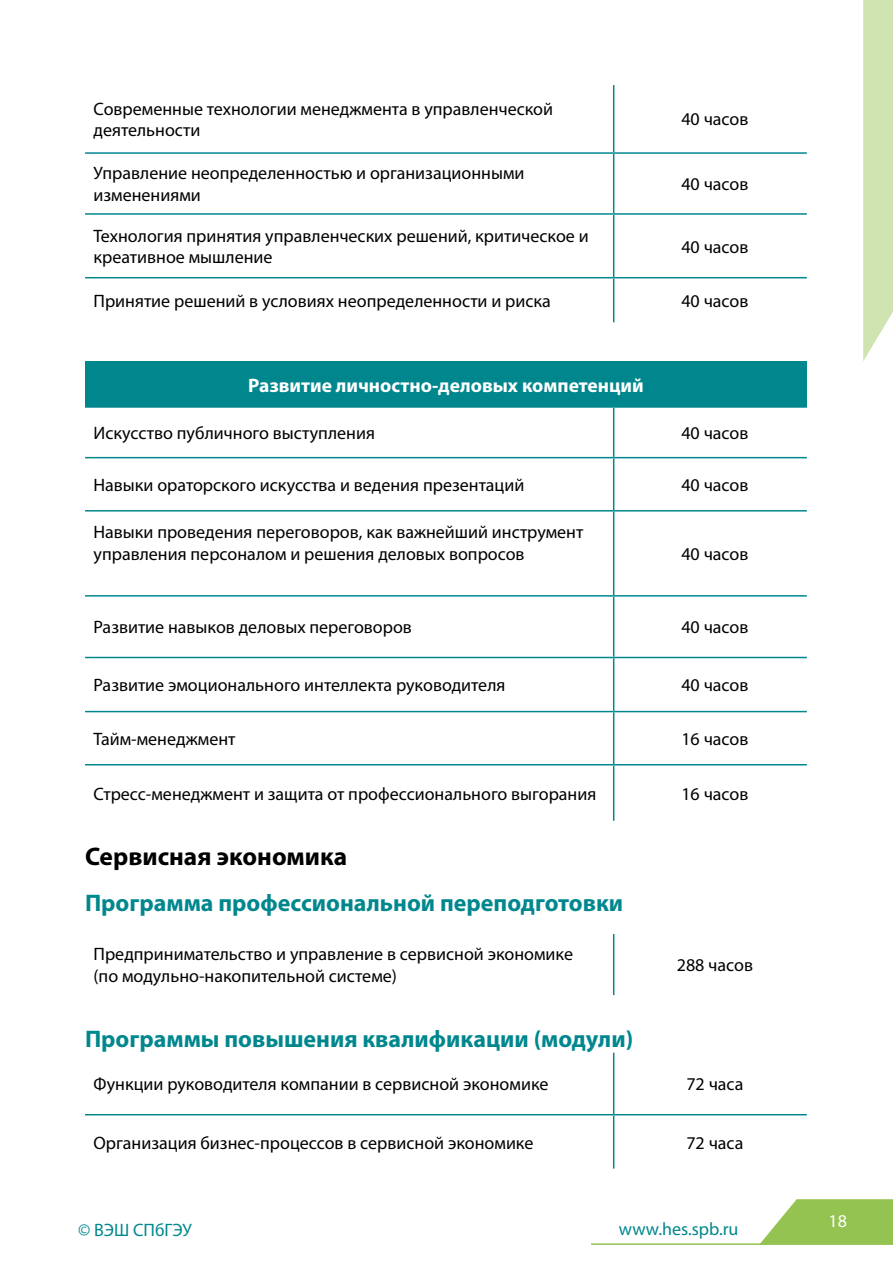
<style>
.page{position:relative;width:893px;height:1263px;background:#fff}
.page>*{position:absolute;margin:0;border:0;box-sizing:border-box;transform-origin:0 0}
.t1{font:700 25.5px "Myriad Pro";color:#000}
.t2{font:700 24px "Myriad Pro";color:#00878e}
.t3{font:700 19.5px "Myriad Pro";color:#fff}
.t4{font:18px/21.6px "Myriad Pro";color:#000}
.t5{font:18px "Myriad Pro";color:#00878e}
.t6{font:18px "Myriad Pro";color:#fff}
</style>
<div class="page">
<svg style="left:760px;top:1199px;width:133px;height:46px;background:#a2cb69"></svg>
<svg style="left:863px;top:0;width:30px;height:361px;background:#d3e6b8"></svg>
<hr style="left:591px;top:1243px;width:175px;height:2px;background:#94c351">
<hr style="left:613px;top:85px;width:1px;height:67px;background:#00878e">
<hr style="left:613px;top:154px;width:1px;height:59px;background:#00878e">
<hr style="left:613px;top:215px;width:1px;height:62px;background:#00878e">
<hr style="left:613px;top:278px;width:1px;height:44px;background:#00878e">
<hr style="left:85px;top:152px;width:529px;height:2px;background:#00878e">
<hr style="left:614px;top:152px;width:193px;height:2px;background:#00878e">
<hr style="left:85px;top:213px;width:529px;height:2px;background:#00878e">
<hr style="left:614px;top:213px;width:193px;height:2px;background:#00878e">
<hr style="left:85px;top:277px;width:529px;height:1px;background:#00878e">
<hr style="left:614px;top:277px;width:193px;height:1px;background:#00878e">
<div style="left:85px;top:362px;width:722px;height:45px;background:#00878e"></div>
<hr style="left:613px;top:408px;width:1px;height:49px;background:#00878e">
<hr style="left:613px;top:458px;width:1px;height:52px;background:#00878e">
<hr style="left:613px;top:511px;width:1px;height:84px;background:#00878e">
<hr style="left:613px;top:597px;width:1px;height:60px;background:#00878e">
<hr style="left:613px;top:658px;width:1px;height:53px;background:#00878e">
<hr style="left:613px;top:712px;width:1px;height:52px;background:#00878e">
<hr style="left:613px;top:765px;width:1px;height:56px;background:#00878e">
<hr style="left:85px;top:457px;width:529px;height:1px;background:#00878e">
<hr style="left:614px;top:457px;width:193px;height:1px;background:#00878e">
<hr style="left:85px;top:510px;width:529px;height:1px;background:#00878e">
<hr style="left:614px;top:510px;width:193px;height:1px;background:#00878e">
<hr style="left:85px;top:595px;width:529px;height:2px;background:#00878e">
<hr style="left:614px;top:595px;width:193px;height:2px;background:#00878e">
<hr style="left:85px;top:764px;width:529px;height:1px;background:#00878e">
<hr style="left:614px;top:764px;width:193px;height:1px;background:#00878e">
<hr style="left:85px;top:657px;width:529px;height:1px;background:#00878e">
<hr style="left:614px;top:657px;width:193px;height:1px;background:#00878e">
<hr style="left:85px;top:711px;width:529px;height:1px;background:#00878e">
<hr style="left:614px;top:711px;width:193px;height:1px;background:#00878e">
<hr style="left:85px;top:406px;width:529px;height:2px;background:#00878e">
<hr style="left:614px;top:406px;width:193px;height:2px;background:#00878e">
<hr style="left:613px;top:934px;width:1px;height:61px;background:#00878e">
<hr style="left:613px;top:1053px;width:1px;height:61px;background:#00878e">
<hr style="left:613px;top:1115px;width:1px;height:53px;background:#00878e">
<hr style="left:85px;top:1114px;width:529px;height:1px;background:#00878e">
<hr style="left:614px;top:1114px;width:193px;height:1px;background:#00878e">
<p class="t4" style="left:94px;top:97px;width:461px">Современные технологии менеджмента в управленческой деятельности</p>
<p class="t4" style="left:681px;top:108px;width:69px">40 часов</p>
<p class="t4" style="left:94px;top:162px;width:432px">Управление неопределенностью и организационными изменениями</p>
<p class="t4" style="left:681px;top:173px;width:69px">40 часов</p>
<p class="t4" style="left:94px;top:225px;width:497px">Технология принятия управленческих решений, критическое и креативное мышление</p>
<p class="t4" style="left:681px;top:235px;width:69px">40 часов</p>
<p class="t4" style="left:94px;top:290px;width:459px">Принятие решений в условиях неопределенности и риска</p>
<p class="t4" style="left:681px;top:290px;width:69px">40 часов</p>
<p class="t3" style="left:248px;top:372px;width:397px">Развитие личностно-деловых компетенций</p>
<p class="t4" style="left:94px;top:422px;width:283px">Искусство публичного выступления</p>
<p class="t4" style="left:681px;top:422px;width:69px">40 часов</p>
<p class="t4" style="left:94px;top:474px;width:432px">Навыки ораторского искусства и ведения презентаций</p>
<p class="t4" style="left:681px;top:474px;width:69px">40 часов</p>
<p class="t4" style="left:94px;top:521px;width:491px">Навыки проведения переговоров, как важнейший инструмент управления персоналом и решения деловых вопросов</p>
<p class="t4" style="left:681px;top:543px;width:69px">40 часов</p>
<p class="t4" style="left:94px;top:616px;width:320px">Развитие навыков деловых переговоров</p>
<p class="t4" style="left:681px;top:616px;width:69px">40 часов</p>
<p class="t4" style="left:94px;top:674px;width:413px">Развитие эмоционального интеллекта руководителя</p>
<p class="t4" style="left:681px;top:674px;width:69px">40 часов</p>
<p class="t4" style="left:94px;top:728px;width:143px">Тайм-менеджмент</p>
<p class="t4" style="left:681px;top:728px;width:69px">16 часов</p>
<p class="t4" style="left:94px;top:783px;width:504px">Стресс-менеджмент и защита от профессионального выгорания</p>
<p class="t4" style="left:681px;top:783px;width:69px">16 часов</p>
<h1 class="t1" style="left:85px;top:840px;width:264px">Сервисная экономика</h1>
<h2 class="t2" style="left:85px;top:887px;width:540px">Программа профессиональной переподготовки</h2>
<p class="t4" style="left:94px;top:943px;width:481px">Предпринимательство и управление в сервисной экономике (по модульно-накопительной системе)</p>
<p class="t4" style="left:677px;top:954px;width:78px">288 часов</p>
<h2 class="t2" style="left:85px;top:1023px;width:550px">Программы повышения квалификации (модули)</h2>
<p class="t4" style="left:94px;top:1073px;width:456px">Функции руководителя компании в сервисной экономике</p>
<p class="t4" style="left:686px;top:1073px;width:59px">72 часа</p>
<p class="t4" style="left:94px;top:1132px;width:441px">Организация бизнес-процессов в сервисной экономике</p>
<p class="t4" style="left:686px;top:1132px;width:59px">72 часа</p>
<p class="t5" style="left:78px;top:1218px;width:115px">© ВЭШ СПбГЭУ</p>
<p class="t5" style="left:619px;top:1218px;width:121px">www.hes.spb.ru</p>
<p class="t6" style="left:828px;top:1210px;width:20px">18</p>
</div>
